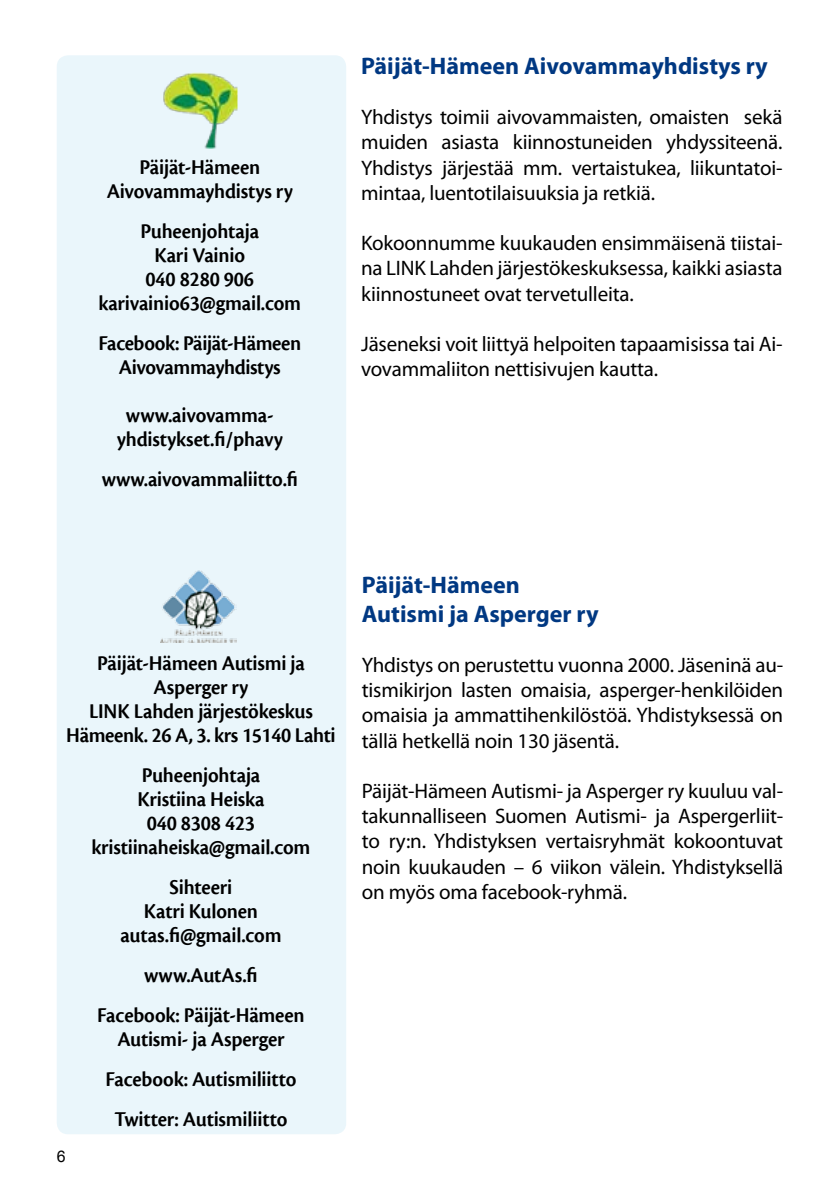
<style>
.page{position:relative;width:840px;height:1191px;background:#fff}
.page>*{position:absolute;margin:0;border:0;box-sizing:border-box;transform-origin:0 0}
.t1{font:700 24px/28.8px "Myriad Pro";color:#003882}
.t2{font:600 22px/24px "Cronos Pro";letter-spacing:-.01em;color:#000;text-align:center;scale:.95 1}
.t3{font:21px/25.2px "Myriad Pro";letter-spacing:-.01em;color:#000;text-align:justify}
</style>
<div class="page">
<div style="left:57px;top:55px;width:289px;height:1079px;background:#eaf6fb;border-radius:11px"></div>
<img style="left:163px;top:72px;width:74px;height:77px">
<img style="left:160px;top:570px;width:77px;height:72px">
<p class="t2" style="left:107px;top:155px;width:197px">Päijät-Hämeen<br>Aivovammayhdistys ry</p>
<p class="t2" style="left:98px;top:219px;width:215px">Puheenjohtaja<br>Kari Vainio<br>040 8280 906 karivainio63@gmail.com</p>
<p class="t2" style="left:98px;top:331px;width:215px">Facebook: Päijät-Hämeen<br>Aivovammayhdistys</p>
<p class="t2" style="left:117px;top:403px;width:176px">www.aivovamma&shy;yhdistykset.fi/phavy</p>
<p class="t2" style="left:102px;top:467px;width:208px">www.aivovammaliitto.fi</p>
<p class="t1" style="left:361px;top:50px;width:408px">Päijät-Hämeen Aivovammayhdistys ry</p>
<p class="t3" style="left:361px;top:104px;width:422px">Yhdistys toimii aivovammaisten, omaisten sekä muiden asiasta kiinnostuneiden yhdyssiteenä.<br>Yhdistys järjestää mm. vertaistukea, liikuntatoi&shy;mintaa, luentotilaisuuksia ja retkiä.</p>
<p class="t3" style="left:361px;top:230px;width:422px">Kokoonnumme kuukauden ensimmäisenä tiistai&shy;na LINK Lahden järjestökeskuksessa, kaikki asiasta kiinnostuneet ovat tervetulleita.</p>
<p class="t3" style="left:361px;top:331px;width:422px">Jäseneksi voit liittyä helpoiten tapaamisissa tai Ai&shy;vovammaliiton nettisivujen kautta.</p>
<p class="t2" style="left:66px;top:651px;width:285px">Päijät-Hämeen Autismi ja<br>Asperger ry<br>LINK Lahden järjestökeskus<br>Hämeenk. 26 A, 3. krs 15140 Lahti</p>
<p class="t2" style="left:91px;top:763px;width:232px">Puheenjohtaja<br>Kristiina Heiska<br>040 8308 423 kristiinaheiska@gmail.com</p>
<p class="t2" style="left:120px;top:875px;width:171px">Sihteeri<br>Katri Kulonen autas.fi@gmail.com</p>
<p class="t2" style="left:97px;top:955px;width:220px;line-height:40px">www.AutAs.fi<br>Facebook: Päijät-Hämeen</p>
<p class="t2" style="left:105px;top:1019px;width:202px;line-height:40px">Autismi- ja Asperger<br>Facebook: Autismiliitto<br>Twitter: Autismiliitto</p>
<p class="t1" style="left:361px;top:569px;width:238px">Päijät-Hämeen<br>Autismi ja Asperger ry</p>
<p class="t3" style="left:361px;top:652px;width:422px">Yhdistys on perustettu vuonna 2000. Jäseninä au&shy;tismikirjon lasten omaisia, asperger-henkilöiden omaisia ja ammattihenkilöstöä. Yhdistyksessä on tällä hetkellä noin 130 jäsentä.</p>
<p class="t3" style="left:361px;top:778px;width:422px">Päijät-Hämeen Autismi- ja Asperger ry kuuluu val&shy;takunnalliseen Suomen Autismi- ja Aspergerliit&shy;to ry:n. Yhdistyksen vertaisryhmät kokoontuvat noin kuukauden – 6 viikon välein. Yhdistyksellä on myös oma facebook-ryhmä.</p>
</div>
